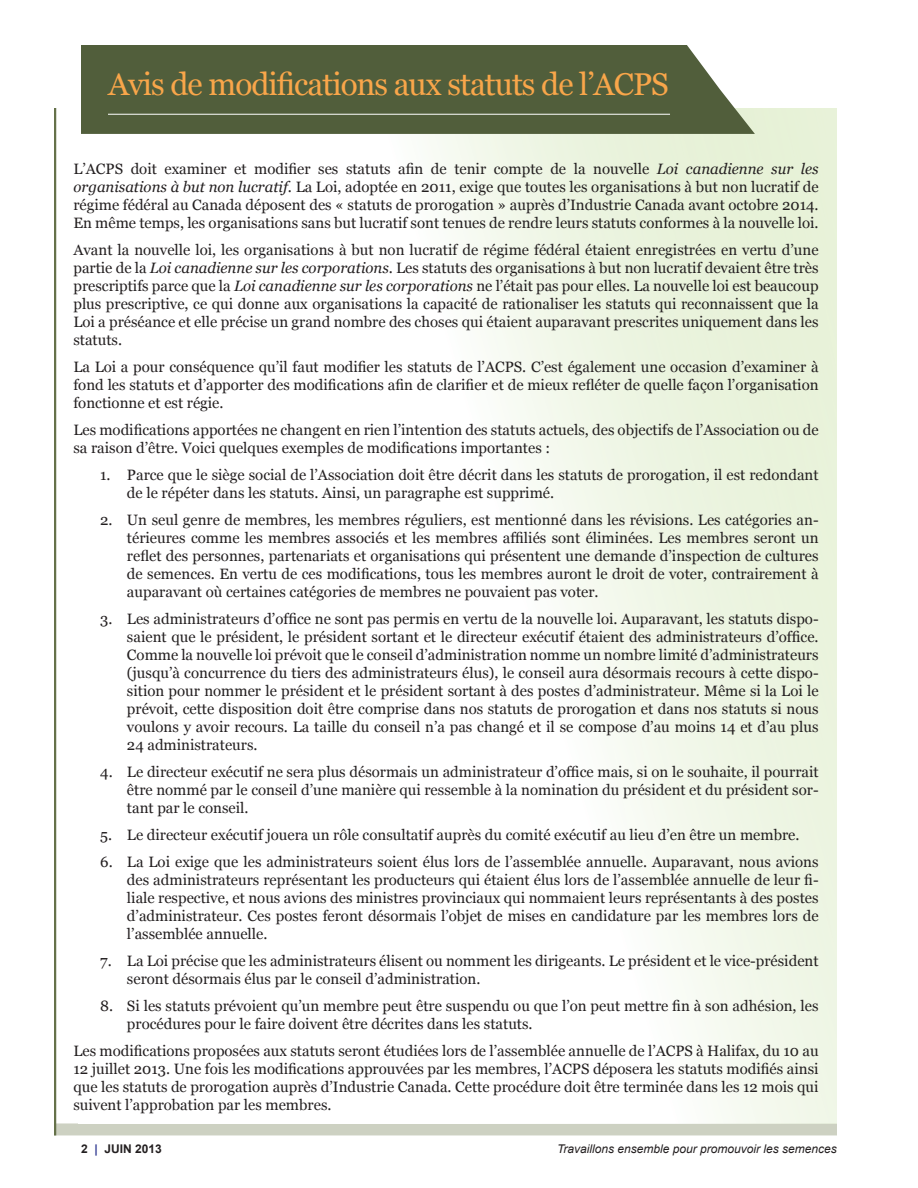
<style>
.page{position:relative;width:918px;height:1188px;background:#fff}
.page>*{position:absolute;margin:0;border:0;box-sizing:border-box;transform-origin:0 0}
.Main_Header1{font:31.5px "Georgia";letter-spacing:-.03em;color:#f9a64a}
.t1{font:15px/18px "Georgia";color:#231f20;text-align:justify}
.t2{font:italic 12px "Arial";color:#231f20}
.t3{font:700 12px "Arial";color:#231f20}
.s1{font-style:italic}
.s2{color:#363f95}
</style>
<div class="page">
<div style="left:54px;top:1123px;width:783px;height:12px;background:#cdd1c2"></div>
<hr style="left:54px;top:108px;width:2px;height:1027px;background:#65714a">
<svg style="left:427px;top:108px;width:410px;height:1015px"></svg>
<svg style="left:81px;top:45px;width:674px;height:89px;background:#5a6645"></svg>
<hr style="left:108px;top:114px;width:562px;height:1px;background:#fff">
<p class="Main_Header1" style="left:108px;top:65px;width:562px">Avis de modifications aux statuts de l’ACPS</p>
<p class="t1" style="left:73px;top:160px;width:747px">L’ACPS doit examiner et modifier ses statuts afin de tenir compte de la nouvelle <span class="s1">Loi canadienne sur les organisations à but non lucratif</span>. La Loi, adoptée en 2011, exige que toutes les organisations à but non lucratif de régime fédéral au Canada déposent des « statuts de prorogation » auprès d’Industrie Canada avant octobre 2014.<br>En même temps, les organisations sans but lucratif sont tenues de rendre leurs statuts conformes à la nouvelle loi.</p>
<p class="t1" style="left:73px;top:241px;width:747px">Avant la nouvelle loi, les organisations à but non lucratif de régime fédéral étaient enregistrées en vertu d’une partie de la <span class="s1">Loi canadienne sur les corporations</span>. Les statuts des organisations à but non lucratif devaient être très prescriptifs parce que la <span class="s1">Loi canadienne sur les corporations</span> ne l’était pas pour elles. La nouvelle loi est beaucoup plus prescriptive, ce qui donne aux organisations la capacité de rationaliser les statuts qui reconnaissent que la Loi a préséance et elle précise un grand nombre des choses qui étaient auparavant prescrites uniquement dans les statuts.</p>
<p class="t1" style="left:73px;top:358px;width:747px">La Loi a pour conséquence qu’il faut modifier les statuts de l’ACPS. C’est également une occasion d’examiner à fond les statuts et d’apporter des modifications afin de clarifier et de mieux refléter de quelle façon l’organisation fonctionne et est régie.</p>
<p class="t1" style="left:73px;top:421px;width:747px">Les modifications apportées ne changent en rien l’intention des statuts actuels, des objectifs de l’Association ou de sa raison d’être. Voici quelques exemples de modifications importantes :</p>
<p class="t1" style="left:127px;top:466px;width:693px;text-indent:-27px">1. Parce que le siège social de l’Association doit être décrit dans les statuts de prorogation, il est redondant de le répéter dans les statuts. Ainsi, un paragraphe est supprimé.</p>
<p class="t1" style="left:127px;top:511px;width:693px;text-indent:-27px">2. Un seul genre de membres, les membres réguliers, est mentionné dans les révisions. Les catégories an&shy;térieures comme les membres associés et les membres affiliés sont éliminées. Les membres seront un reflet des personnes, partenariats et organisations qui présentent une demande d’inspection de cultures de semences. En vertu de ces modifications, tous les membres auront le droit de voter, contrairement à auparavant où certaines catégories de membres ne pouvaient pas voter.</p>
<p class="t1" style="left:127px;top:610px;width:693px;text-indent:-27px">3. Les administrateurs d’office ne sont pas permis en vertu de la nouvelle loi. Auparavant, les statuts dispo&shy;saient que le président, le président sortant et le directeur exécutif étaient des administrateurs d’office.<br>Comme la nouvelle loi prévoit que le conseil d’administration nomme un nombre limité d’administrateurs (jusqu’à concurrence du tiers des administrateurs élus), le conseil aura désormais recours à cette dispo&shy;sition pour nommer le président et le président sortant à des postes d’administrateur. Même si la Loi le prévoit, cette disposition doit être comprise dans nos statuts de prorogation et dans nos statuts si nous voulons y avoir recours. La taille du conseil n’a pas changé et il se compose d’au moins 14 et d’au plus 24 administrateurs.</p>
<p class="t1" style="left:127px;top:763px;width:693px;text-indent:-27px">4. Le directeur exécutif ne sera plus désormais un administrateur d’office mais, si on le souhaite, il pourrait être nommé par le conseil d’une manière qui ressemble à la nomination du président et du président sor&shy;tant par le conseil.</p>
<p class="t1" style="left:100px;top:826px;width:701px">5. Le directeur exécutif jouera un rôle consultatif auprès du comité exécutif au lieu d’en être un membre.</p>
<p class="t1" style="left:127px;top:853px;width:693px;text-indent:-27px">6. La Loi exige que les administrateurs soient élus lors de l’assemblée annuelle. Auparavant, nous avions des administrateurs représentant les producteurs qui étaient élus lors de l’assemblée annuelle de leur fi&shy;liale respective, et nous avions des ministres provinciaux qui nommaient leurs représentants à des postes d’administrateur. Ces postes feront désormais l’objet de mises en candidature par les membres lors de l’assemblée annuelle.</p>
<p class="t1" style="left:127px;top:952px;width:693px;text-indent:-27px">7. La Loi précise que les administrateurs élisent ou nomment les dirigeants. Le président et le vice-président seront désormais élus par le conseil d’administration.</p>
<p class="t1" style="left:127px;top:997px;width:693px;text-indent:-27px">8. Si les statuts prévoient qu’un membre peut être suspendu ou que l’on peut mettre fin à son adhésion, les procédures pour le faire doivent être décrites dans les statuts.</p>
<p class="t1" style="left:73px;top:1042px;width:747px">Les modifications proposées aux statuts seront étudiées lors de l’assemblée annuelle de l’ACPS à Halifax, du 10 au 12 juillet 2013. Une fois les modifications approuvées par les membres, l’ACPS déposera les statuts modifiés ainsi que les statuts de prorogation auprès d’Industrie Canada. Cette procédure doit être terminée dans les 12 mois qui suivent l’approbation par les membres.</p>
<p class="t3" style="left:81px;top:1141px;width:82px">2 <span class="s2">|</span> JUIN 2013</p>
<p class="t2" style="left:557px;top:1141px;width:281px">Travaillons ensemble pour promouvoir les semences</p>
</div>
